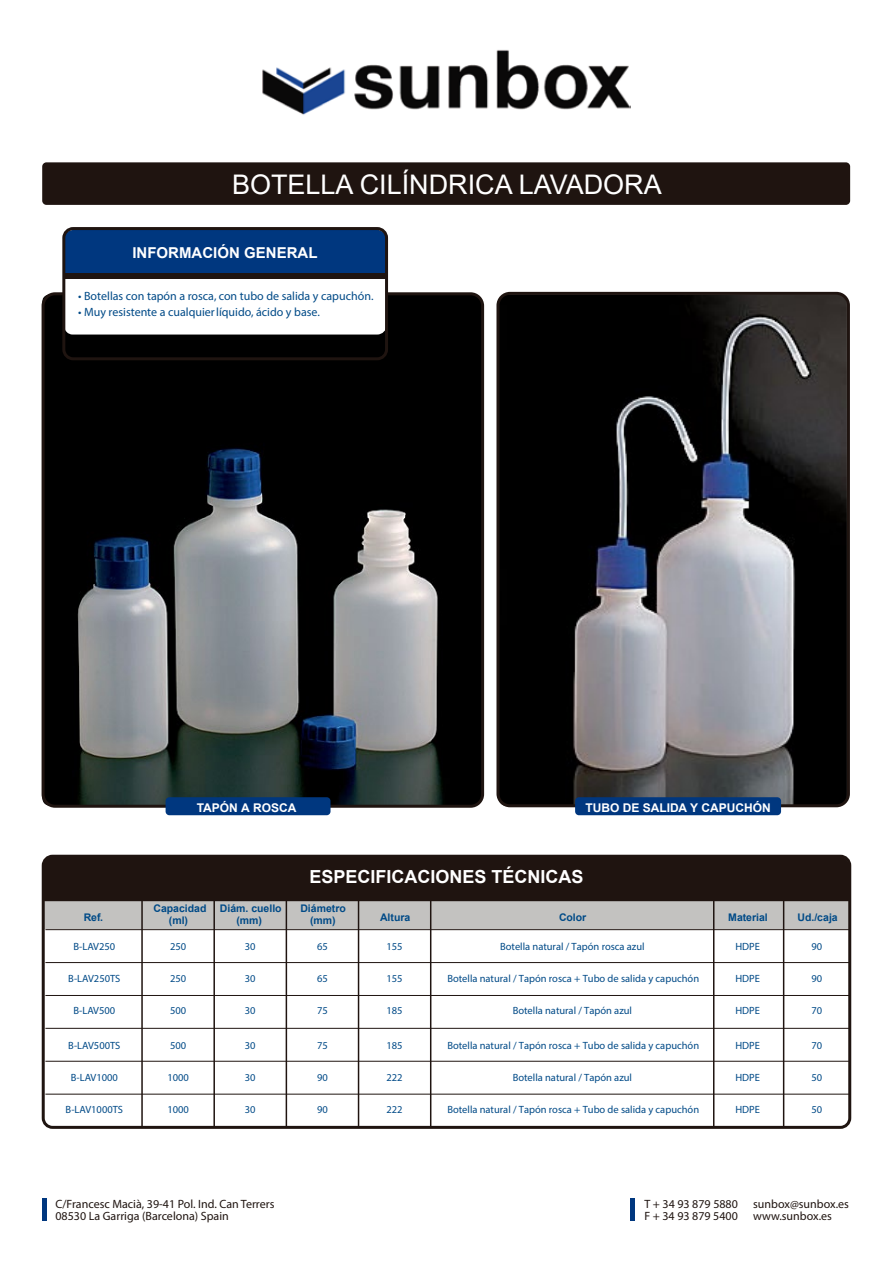
<style>
.page{position:relative;width:893px;height:1263px;background:#fff}
.page>*{position:absolute;margin:0;border:0;box-sizing:border-box;transform-origin:0 0}
.t1{font:27px "Arial";color:#fff}
.t2{font:700 18px "Arial";color:#fff}
.t3{font:700 15px "Arial";color:#fff}
.t4{font:12px/12px "Myriad Pro";color:#1f1410}
.t5{font:12px "Myriad Pro";color:#004a87}
.t6{font:700 12px "Arial";color:#fff}
.t7{font:10.5px "Myriad Pro";color:#004a87}
.t8{font:700 10.5px/12px "Arial";color:#004a87;text-align:center}
</style>
<div class="page">
<img style="left:42px;top:295px;width:438px;height:511px">
<img style="left:500px;top:296px;width:346px;height:507px">
<div style="left:42px;top:292px;width:442px;height:516px;border:3px solid #1f1410;border-radius:12px"></div>
<div style="left:496px;top:292px;width:354px;height:515px;border:3px solid #1f1410;border-radius:12px"></div>
<img style="left:262px;top:50px;width:368px;height:65px">
<div style="left:42px;top:162px;width:808px;height:43px;background:#1f1410;border-radius:4px"></div>
<div style="left:42px;top:1199px;width:5px;height:22px;background:#00377f"></div>
<hr style="left:630px;top:1199px;width:4px;height:22px;background:#00377f">
<svg style="left:66px;top:278px;width:318px;height:56px"></svg>
<div style="left:60px;top:229px;width:328px;height:44px;background:#00377f"></div>
<div style="left:63px;top:273px;width:325px;height:5px;background:#1f1410"></div>
<div style="left:62px;top:227px;width:326px;height:133px;border:3px solid #1f1410;border-radius:9px"></div>
<div style="left:575px;top:797px;width:206px;height:18px;background:#00377f;border-radius:4px"></div>
<div style="left:166px;top:797px;width:165px;height:18px;background:#00377f;border-radius:4px"></div>
<div style="left:43px;top:901px;width:806px;height:28px;background:#c3c2c0"></div>
<div style="left:46px;top:859px;width:801px;height:42px;background:#1f1410"></div>
<div style="left:42px;top:855px;width:809px;height:274px;border:3px solid #1f1410;border-radius:9px"></div>
<hr style="left:45px;top:929px;width:805px;height:1px;background:#1f1410">
<hr style="left:45px;top:1028px;width:805px;height:1px;background:#1f1410">
<hr style="left:45px;top:962px;width:805px;height:1px;background:#1f1410">
<hr style="left:45px;top:1061px;width:805px;height:1px;background:#1f1410">
<hr style="left:45px;top:995px;width:805px;height:1px;background:#1f1410">
<hr style="left:45px;top:1094px;width:805px;height:1px;background:#1f1410">
<hr style="left:141px;top:898px;width:2px;height:229px;background:#1f1410">
<hr style="left:213px;top:898px;width:2px;height:229px;background:#1f1410">
<hr style="left:286px;top:898px;width:1px;height:229px;background:#1f1410">
<hr style="left:358px;top:898px;width:1px;height:229px;background:#1f1410">
<hr style="left:430px;top:898px;width:1px;height:229px;background:#1f1410">
<hr style="left:713px;top:898px;width:1px;height:229px;background:#1f1410">
<hr style="left:783px;top:898px;width:1px;height:229px;background:#1f1410">
<h1 class="t1" style="left:232px;top:166px;width:431px">BOTELLA CILÍNDRICA LAVADORA</h1>
<h3 class="t3" style="left:132px;top:242px;width:186px">INFORMACIÓN GENERAL</h3>
<p class="t5" style="left:78px;top:288px;width:297px">• Botellas con tapón a rosca, con tubo de salida y capuchón.</p>
<p class="t5" style="left:78px;top:305px;width:243px">• Muy resistente a cualquier líquido, ácido y base.</p>
<p class="t6" style="left:197px;top:799px;width:101px">TAPÓN A ROSCA</p>
<p class="t6" style="left:585px;top:799px;width:187px">TUBO DE SALIDA Y CAPUCHÓN</p>
<h2 class="t2" style="left:309px;top:864px;width:276px">ESPECIFICACIONES TÉCNICAS</h2>
<p class="t8" style="left:84px;top:911px;width:21px">Ref.</p>
<p class="t7" style="left:73px;top:940px;width:43px">B-LAV250</p>
<p class="t8" style="left:154px;top:902px;width:55px">Capacidad (ml)</p>
<p class="t7" style="left:170px;top:940px;width:18px">250</p>
<p class="t8" style="left:220px;top:902px;width:63px">Diám. cuello (mm)</p>
<p class="t7" style="left:245px;top:940px;width:12px">30</p>
<p class="t8" style="left:300px;top:902px;width:47px">Diámetro (mm)</p>
<p class="t7" style="left:317px;top:940px;width:12px">65</p>
<p class="t8" style="left:380px;top:911px;width:32px">Altura</p>
<p class="t7" style="left:387px;top:940px;width:18px">155</p>
<p class="t8" style="left:559px;top:911px;width:29px">Color</p>
<p class="t7" style="left:500px;top:940px;width:146px">Botella natural / Tapón rosca azul</p>
<p class="t8" style="left:728px;top:911px;width:41px">Material</p>
<p class="t7" style="left:735px;top:940px;width:26px">HDPE</p>
<p class="t8" style="left:797px;top:911px;width:42px">Ud./caja</p>
<p class="t7" style="left:811px;top:940px;width:12px">90</p>
<p class="t7" style="left:68px;top:972px;width:54px">B-LAV250TS</p>
<p class="t7" style="left:170px;top:972px;width:18px">250</p>
<p class="t7" style="left:245px;top:972px;width:12px">30</p>
<p class="t7" style="left:317px;top:972px;width:12px">65</p>
<p class="t7" style="left:387px;top:972px;width:18px">155</p>
<p class="t7" style="left:447px;top:972px;width:253px">Botella natural / Tapón rosca + Tubo de salida y capuchón</p>
<p class="t7" style="left:735px;top:972px;width:26px">HDPE</p>
<p class="t7" style="left:811px;top:972px;width:12px">90</p>
<p class="t7" style="left:73px;top:1004px;width:43px">B-LAV500</p>
<p class="t7" style="left:170px;top:1004px;width:18px">500</p>
<p class="t7" style="left:245px;top:1004px;width:12px">30</p>
<p class="t7" style="left:317px;top:1004px;width:12px">75</p>
<p class="t7" style="left:387px;top:1004px;width:18px">185</p>
<p class="t7" style="left:513px;top:1004px;width:121px">Botella natural / Tapón azul</p>
<p class="t7" style="left:735px;top:1004px;width:26px">HDPE</p>
<p class="t7" style="left:811px;top:1004px;width:12px">70</p>
<p class="t7" style="left:68px;top:1039px;width:54px">B-LAV500TS</p>
<p class="t7" style="left:170px;top:1039px;width:18px">500</p>
<p class="t7" style="left:245px;top:1039px;width:12px">30</p>
<p class="t7" style="left:317px;top:1039px;width:12px">75</p>
<p class="t7" style="left:387px;top:1039px;width:18px">185</p>
<p class="t7" style="left:447px;top:1039px;width:253px">Botella natural / Tapón rosca + Tubo de salida y capuchón</p>
<p class="t7" style="left:735px;top:1039px;width:26px">HDPE</p>
<p class="t7" style="left:811px;top:1039px;width:12px">70</p>
<p class="t7" style="left:71px;top:1071px;width:49px">B-LAV1000</p>
<p class="t7" style="left:167px;top:1071px;width:23px">1000</p>
<p class="t7" style="left:245px;top:1071px;width:12px">30</p>
<p class="t7" style="left:317px;top:1071px;width:12px">90</p>
<p class="t7" style="left:387px;top:1071px;width:18px">222</p>
<p class="t7" style="left:513px;top:1071px;width:121px">Botella natural / Tapón azul</p>
<p class="t7" style="left:735px;top:1071px;width:26px">HDPE</p>
<p class="t7" style="left:811px;top:1071px;width:12px">50</p>
<p class="t7" style="left:66px;top:1103px;width:59px">B-LAV1000TS</p>
<p class="t7" style="left:167px;top:1103px;width:23px">1000</p>
<p class="t7" style="left:245px;top:1103px;width:12px">30</p>
<p class="t7" style="left:317px;top:1103px;width:12px">90</p>
<p class="t7" style="left:387px;top:1103px;width:18px">222</p>
<p class="t7" style="left:447px;top:1103px;width:253px">Botella natural / Tapón rosca + Tubo de salida y capuchón</p>
<p class="t7" style="left:735px;top:1103px;width:26px">HDPE</p>
<p class="t7" style="left:811px;top:1103px;width:12px">50</p>
<p class="t4" style="left:55px;top:1198px;width:221px">C/Francesc Macià, 39-41 Pol. Ind. Can Terrers<br>08530 La Garriga (Barcelona) Spain</p>
<p class="t4" style="left:644px;top:1198px;width:95px">T + 34 93 879 5880</p>
<p class="t4" style="left:753px;top:1198px;width:97px">sunbox@sunbox.es</p>
<p class="t4" style="left:644px;top:1210px;width:95px">F + 34 93 879 5400</p>
<p class="t4" style="left:753px;top:1210px;width:80px">www.sunbox.es</p>
</div>
